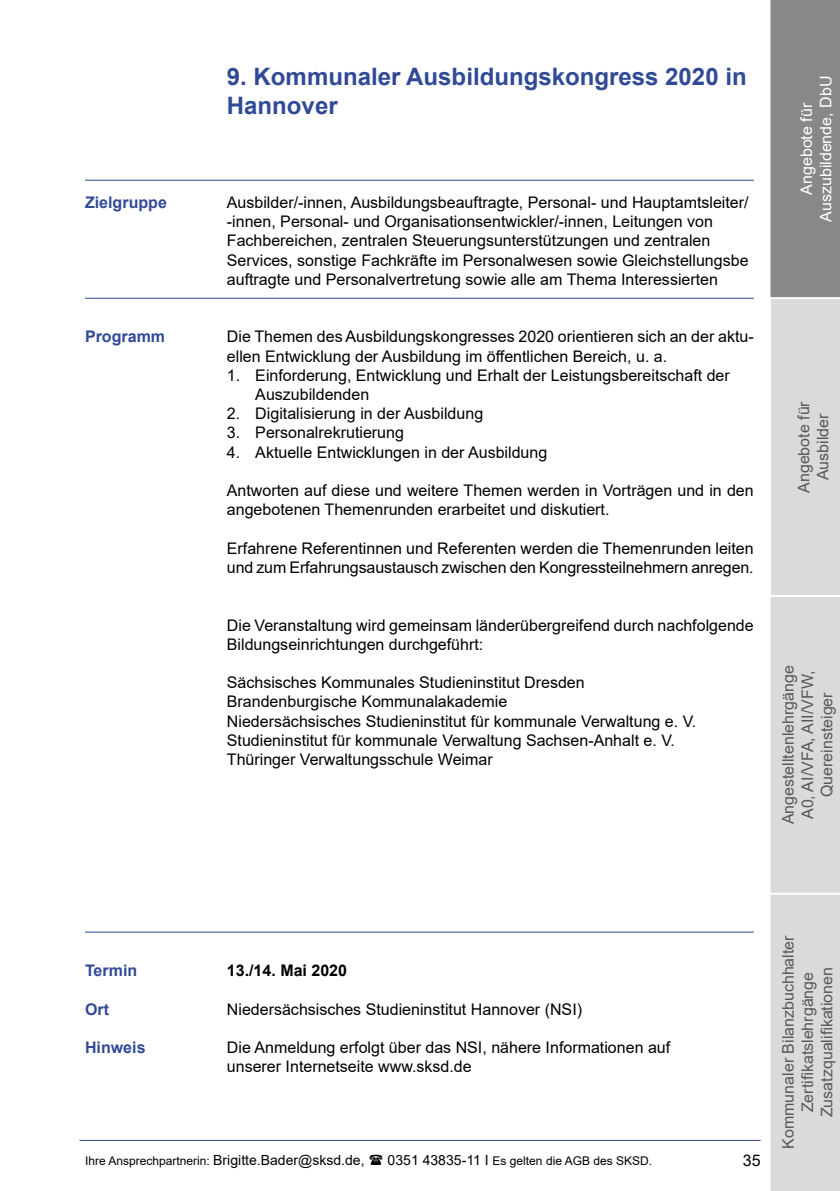
<style>
.page{position:relative;width:840px;height:1191px;background:#fff}
.page>*{position:absolute;margin:0;border:0;box-sizing:border-box;transform-origin:0 0}
.t1{font:700 24px/28px "Arial";color:#314a97}
.t2{font:16px/19.2px "Arial";color:#000}
.t3{font:16px/19.2px "Arial";color:#58585a;text-align:center}
.t4{font:700 16px "Arial";color:#314a97}
.t5{font:16px/19.2px "Arial";color:#fff;text-align:center}
.t6{font:700 16px "Arial";color:#000}
.t7{font:14px "Arial";color:#000}
.t8{font:12px "Arial";color:#000}
.s1{font-size:12px}
.s2{font-size:14px}
</style>
<div class="page">
<hr style="left:79px;top:1140px;width:681px;height:1px;background:#314a97">
<svg style="left:770px;top:0;width:69px;height:1191px;background:#c5c6c7"></svg>
<hr style="left:85px;top:180px;width:668px;height:1px;background:#314a97">
<hr style="left:85px;top:298px;width:668px;height:1px;background:#314a97">
<hr style="left:85px;top:931px;width:668px;height:1px;background:#314a97">
<h1 class="t1" style="left:227px;top:63px;width:521px">9. Kommunaler Ausbildungskongress 2020 in<br>Hannover</h1>
<p class="t4" style="left:85px;top:191px;width:83px">Zielgruppe</p>
<p class="t2" style="left:227px;top:193px;width:523px">Ausbilder/-innen, Ausbildungsbeauftragte, Personal- und Hauptamtsleiter/ -innen, Personal- und Organisationsentwickler/-innen, Leitungen von Fachbereichen, zentralen Steuerungsunterstützungen und zentralen Services, sonstige Fachkräfte im Personalwesen sowie Gleichstellungsbe auftragte und Personalvertretung sowie alle am Thema Interessierten</p>
<p class="t4" style="left:85px;top:325px;width:82px">Programm</p>
<p class="t2" style="left:227px;top:327px;width:528px">Die Themen des Ausbildungskongresses 2020 orientieren sich an der aktu&shy;ellen Entwicklung der Ausbildung im öffentlichen Bereich, u. a.</p>
<p class="t2" style="left:255px;top:365px;width:476px;text-indent:-28px">1. Einforderung, Entwicklung und Erhalt der Leistungsbereitschaft der<br>Auszubildenden</p>
<p class="t2" style="left:227px;top:404px;width:258px">2. Digitalisierung in der Ausbildung</p>
<p class="t2" style="left:227px;top:423px;width:178px">3. Personalrekrutierung</p>
<p class="t2" style="left:227px;top:442px;width:322px">4. Aktuelle Entwicklungen in der Ausbildung</p>
<p class="t2" style="left:227px;top:481px;width:528px">Antworten auf diese und weitere Themen werden in Vorträgen und in den angebotenen Themenrunden erarbeitet und diskutiert.</p>
<p class="t2" style="left:227px;top:538px;width:528px">Erfahrene Referentinnen und Referenten werden die Themenrunden leiten und zum Erfahrungsaustausch zwischen den Kongressteilnehmern anregen.</p>
<p class="t2" style="left:227px;top:615px;width:528px">Die Veranstaltung wird gemeinsam länderübergreifend durch nachfolgende<br>Bildungseinrichtungen durchgeführt:</p>
<p class="t2" style="left:227px;top:673px;width:470px">Sächsisches Kommunales Studieninstitut Dresden Brandenburgische Kommunalakademie<br>Niedersächsisches Studieninstitut für kommunale Verwaltung e. V.<br>Studieninstitut für kommunale Verwaltung Sachsen-Anhalt e. V.<br>Thüringer Verwaltungsschule Weimar</p>
<p class="t5" style="left:796px;top:222px;width:147px;rotate:-90deg">Angebote für<br>Auszubildende, DbU</p>
<p class="t3" style="left:793px;top:493px;width:93px;rotate:-90deg">Angebote für<br>Ausbilder</p>
<p class="t3" style="left:778px;top:824px;width:161px;rotate:-90deg">Angestelltenlehrgänge<br>A0, AI/VFA, AII/VFW,<br>Quereinsteiger</p>
<p class="t4" style="left:85px;top:959px;width:54px">Termin</p>
<p class="t6" style="left:227px;top:959px;width:122px">13./14. Mai 2020</p>
<p class="t4" style="left:85px;top:997px;width:25px">Ort</p>
<p class="t2" style="left:227px;top:999px;width:356px">Niedersächsisches Studieninstitut Hannover (NSI)</p>
<p class="t4" style="left:85px;top:1036px;width:62px">Hinweis</p>
<p class="t2" style="left:227px;top:1037px;width:444px">Die Anmeldung erfolgt über das NSI, nähere Informationen auf unserer Internetseite www.sksd.de</p>
<p class="t7" style="left:85px;top:1150px;width:281px"><span class="s1">Ihre Ansprechpartnerin:</span> Brigitte.Bader@sksd.de,</p>
<p class="t8" style="left:387px;top:1152px;width:266px"><span class="s2">0351 43835-11 I</span> Es gelten die AGB des SKSD.</p>
<p class="t2" style="left:742px;top:1150px;width:19px">35</p>
<p class="t3" style="left:778px;top:1148px;width:215px;rotate:-90deg">Kommunaler Bilanzbuchhalter<br>Zertifikatslehrgänge<br>Zusatzqualifikationen</p>
</div>
